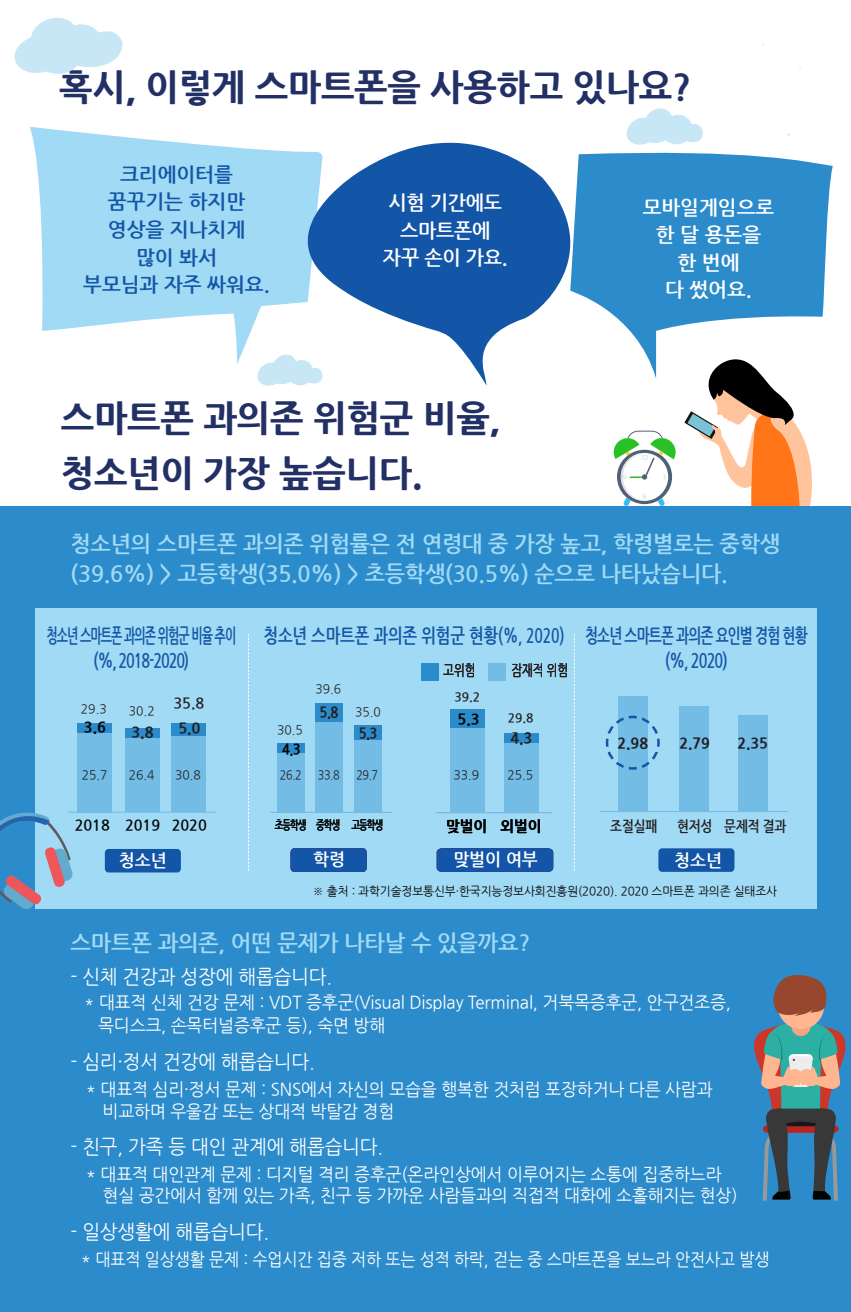
<style>
.page{position:relative;width:851px;height:1312px;background:#fff}
.page>*{position:absolute;margin:0;border:0;box-sizing:border-box;transform-origin:0 0}
.t1{font:800 36.75px/55px "Nanum Gothic";letter-spacing:-.01em;color:#223065}
.t2{font:700 22.5px/30px "Nanum Gothic";letter-spacing:-.01em;color:#a0daf4;scale:.96 1}
.t3{font:700 22.5px "Nanum Gothic";letter-spacing:-.01em;color:#a0daf4}
.t4{font:700 20px "Nanum Gothic";letter-spacing:-.005em;color:#fff}
.t5{font:700 20px "Nanum Gothic";letter-spacing:-.01em;color:#1355a6}
.t6{font:700 20px "Nanum Gothic";letter-spacing:-.01em;color:#1355a6;scale:.78 1}
.t7{font:700 20px "Nanum Gothic";letter-spacing:-.06em;color:#1355a6;scale:.69 1}
.t8{font:700 20px "Nanum Gothic";letter-spacing:-.075em;color:#1355a6;scale:.6 1}
.t9{font:700 20px "Nanum Gothic";letter-spacing:-.075em;color:#1355a6;scale:.72 1}
.t10{font:700 20px "Nanum Gothic";letter-spacing:-.01em;color:#1355a6;scale:.72 1}
.t11{font:19.5px "Nanum Gothic";letter-spacing:-.01em;color:#fff}
.t12{font:17.5px "Nanum Gothic";letter-spacing:-.01em;color:#fff}
.t13{font:700 17.5px "Nanum Gothic";color:#fff}
.t14{font:700 15px "Nanum Gothic";color:#030303}
.t15{font:700 15px "Nanum Gothic";letter-spacing:-.01em;color:#231f20;scale:.84 1}
.t16{font:800 15px "Nanum Gothic";color:#231f20;scale:.96 1}
.t17{font:800 15px "Nanum Gothic";color:#231f20}
.t18{font:800 15px "Nanum Gothic";color:#030303}
.t19{font:15px "Nanum Gothic";letter-spacing:-.01em;color:#231f20;scale:.77 1}
.t20{font:800 15px "Nanum Gothic";color:#231f20;scale:.87 1}
.t21{font:700 15px "Nanum Gothic";letter-spacing:-.01em;color:#231f20}
.t22{font:800 15px "Nanum Gothic";color:#030303;scale:.87 1}
.t23{font:12.5px "Nanum Gothic";color:#231f20}
.t24{font:12.5px "Nanum Gothic";color:#231f20;scale:.87 1}
.t25{font:700 12.5px "Nanum Gothic";letter-spacing:-.1em;color:#030303;scale:.73 1}
.t26{font:700 12.5px "Nanum Gothic";color:#231f20}
.t27{font:12px "Nanum Gothic";letter-spacing:-.01em;color:#030303}
</style>
<div class="page">
<svg style="left:684px;top:378px;width:128px;height:128px"></svg>
<div style="left:0;top:506px;width:850px;height:805px;background:#2c8bcb"></div>
<svg style="left:30px;top:127px;width:237px;height:237px;fill:#a0daf4"></svg>
<svg style="left:14px;top:17px;width:109px;height:57px"></svg>
<svg style="left:626px;top:108px;width:76px;height:37px"></svg>
<svg style="left:256px;top:354px;width:11px;height:31px"></svg>
<svg style="left:267px;top:142px;width:303px;height:243px;fill:#1355a6"></svg>
<svg style="left:570px;top:152px;width:262px;height:226px;fill:#2c8bcb"></svg>
<svg style="left:613px;top:430px;width:63px;height:76px"></svg>
<svg style="left:747px;top:971px;width:103px;height:229px;background:#577e94"></svg>
<div style="left:35px;top:608px;width:782px;height:300px;background:#a0daf4"></div>
<hr style="left:599px;top:811px;width:189px;height:1px;background:#72bce6">
<div style="left:658px;top:848px;width:76px;height:23px;background:#1355a6;border-radius:4px"></div>
<div style="left:679px;top:706px;width:29px;height:105px;background:#72bce6"></div>
<div style="left:738px;top:715px;width:29px;height:96px;background:#72bce6"></div>
<div style="left:618px;top:696px;width:29px;height:115px;background:#72bce6"></div>
<svg style="left:573px;top:635px;width:1px;height:235px"></svg>
<svg style="left:248px;top:634px;width:1px;height:236px"></svg>
<svg style="left:605px;top:714px;width:55px;height:56px"></svg>
<svg style="left:0;top:809px;width:73px;height:101px"></svg>
<div style="left:277px;top:750px;width:27px;height:62px;background:#72bce6"></div>
<div style="left:450px;top:728px;width:35px;height:84px;background:#72bce6"></div>
<div style="left:315px;top:722px;width:28px;height:90px;background:#72bce6"></div>
<div style="left:353px;top:740px;width:28px;height:72px;background:#72bce6"></div>
<div style="left:504px;top:737px;width:34px;height:75px;background:#72bce6"></div>
<div style="left:277px;top:743px;width:27px;height:9px;background:#2c8bcb"></div>
<div style="left:450px;top:709px;width:35px;height:19px;background:#2c8bcb"></div>
<div style="left:315px;top:703px;width:28px;height:18px;background:#2c8bcb"></div>
<div style="left:353px;top:725px;width:28px;height:15px;background:#2c8bcb"></div>
<div style="left:504px;top:733px;width:34px;height:9px;background:#2c8bcb"></div>
<hr style="left:270px;top:811px;width:121px;height:1px;background:#72bce6">
<hr style="left:436px;top:812px;width:115px;height:1px;background:#72bce6">
<div style="left:290px;top:848px;width:76px;height:23px;background:#1355a6;border-radius:4px"></div>
<div style="left:436px;top:848px;width:117px;height:23px;background:#1355a6"></div>
<div style="left:421px;top:663px;width:17px;height:17px;background:#2c8bcb"></div>
<div style="left:488px;top:663px;width:17px;height:17px;background:#72bce6"></div>
<div style="left:77px;top:732px;width:34px;height:80px;background:#72bce6"></div>
<div style="left:125px;top:737px;width:35px;height:75px;background:#72bce6"></div>
<div style="left:171px;top:734px;width:35px;height:78px;background:#72bce6"></div>
<div style="left:77px;top:723px;width:34px;height:10px;background:#2c8bcb"></div>
<div style="left:125px;top:727px;width:35px;height:10px;background:#2c8bcb"></div>
<div style="left:171px;top:722px;width:35px;height:13px;background:#2c8bcb"></div>
<hr style="left:68px;top:811px;width:147px;height:1px;background:#72bce6">
<div style="left:105px;top:848px;width:76px;height:24px;background:#1355a6;border-radius:4px"></div>
<p class="t1" style="left:59px;top:59px;width:634px">혹시, 이렇게 스마트폰을 사용하고 있나요?</p>
<p class="t5" style="left:120px;top:165px;width:114px">크리에이터를</p>
<p class="t5" style="left:108px;top:192px;width:139px">꿈꾸기는 하지만</p>
<p class="t5" style="left:108px;top:220px;width:139px">영상을 지나치게</p>
<p class="t5" style="left:136px;top:247px;width:82px">많이 봐서</p>
<p class="t5" style="left:83px;top:275px;width:188px">부모님과 자주 싸워요.</p>
<p class="t4" style="left:388px;top:193px;width:115px">시험 기간에도</p>
<p class="t4" style="left:400px;top:221px;width:92px">스마트폰에</p>
<p class="t4" style="left:383px;top:248px;width:126px">자꾸 손이 가요.</p>
<p class="t1" style="left:61px;top:391px;width:441px">스마트폰 과의존 위험군 비율, 청소년이 가장 높습니다.</p>
<p class="t4" style="left:642px;top:197px;width:133px">모바일게임으로</p>
<p class="t4" style="left:655px;top:225px;width:107px">한 달 용돈을</p>
<p class="t4" style="left:677px;top:252px;width:63px">한 번에</p>
<p class="t4" style="left:665px;top:280px;width:88px">다 썼어요.</p>
<p class="t2" style="left:71px;top:529px;width:740px">청소년의 스마트폰 과의존 위험률은 전 연령대 중 가장 높고, 학령별로는 중학생 (39.6%) &gt; 고등학생(35.0%) &gt; 초등학생(30.5%) 순으로 나타났습니다.</p>
<p class="t8" style="left:46px;top:625px;width:318px">청소년 스마트폰 과의존 위험군 비율 추이</p>
<p class="t9" style="left:94px;top:650px;width:134px">(%, 2018-2020)</p>
<p class="t6" style="left:263px;top:625px;width:387px">청소년 스마트폰 과의존 위험군 현황(%, 2020)</p>
<p class="t7" style="left:585px;top:625px;width:324px">청소년 스마트폰 과의존 요인별 경험 현황</p>
<p class="t10" style="left:665px;top:650px;width:88px">(%, 2020)</p>
<p class="t19" style="left:443px;top:663px;width:44px">고위험</p>
<p class="t19" style="left:511px;top:663px;width:75px">잠재적 위험</p>
<p class="t23" style="left:81px;top:702px;width:27px">29.3</p>
<p class="t23" style="left:129px;top:704px;width:27px">30.2</p>
<p class="t21" style="left:173px;top:696px;width:32px">35.8</p>
<p class="t18" style="left:84px;top:719px;width:24px">3.6</p>
<p class="t17" style="left:131px;top:724px;width:24px">3.8</p>
<p class="t17" style="left:178px;top:720px;width:24px">5.0</p>
<p class="t23" style="left:129px;top:769px;width:27px">26.4</p>
<p class="t23" style="left:175px;top:769px;width:27px">30.8</p>
<p class="t23" style="left:82px;top:769px;width:27px">25.7</p>
<p class="t23" style="left:277px;top:723px;width:27px">30.5</p>
<p class="t22" style="left:282px;top:740px;width:23px">4.3</p>
<p class="t23" style="left:315px;top:683px;width:27px">39.6</p>
<p class="t20" style="left:319px;top:703px;width:23px">5.8</p>
<p class="t26" style="left:454px;top:690px;width:27px">39.2</p>
<p class="t23" style="left:355px;top:706px;width:27px">35.0</p>
<p class="t18" style="left:457px;top:709px;width:24px">4 7</p>
<p class="t26" style="left:507px;top:711px;width:27px">29.8</p>
<p class="t18" style="left:457px;top:711px;width:24px">5.3</p>
<p class="t20" style="left:359px;top:724px;width:23px">5.3</p>
<p class="t17" style="left:510px;top:730px;width:24px">4.3</p>
<p class="t17" style="left:510px;top:730px;width:24px">2 8</p>
<p class="t24" style="left:280px;top:768px;width:27px">26.2</p>
<p class="t23" style="left:453px;top:768px;width:27px">33.9</p>
<p class="t24" style="left:318px;top:768px;width:27px">33.8</p>
<p class="t24" style="left:356px;top:768px;width:27px">29.7</p>
<p class="t23" style="left:507px;top:768px;width:27px">25.5</p>
<p class="t16" style="left:617px;top:734px;width:33px">2.98</p>
<p class="t16" style="left:679px;top:734px;width:33px">2.79</p>
<p class="t16" style="left:737px;top:734px;width:33px">2.35</p>
<p class="t14" style="left:75px;top:817px;width:37px">2018</p>
<p class="t14" style="left:125px;top:817px;width:37px">2019</p>
<p class="t14" style="left:172px;top:817px;width:37px">2020</p>
<p class="t25" style="left:275px;top:818px;width:45px">초등학생</p>
<p class="t25" style="left:316px;top:818px;width:34px">중학생</p>
<p class="t25" style="left:351px;top:818px;width:45px">고등학생</p>
<p class="t14" style="left:446px;top:818px;width:43px">맞벌이</p>
<p class="t14" style="left:500px;top:818px;width:43px">외벌이</p>
<p class="t15" style="left:610px;top:819px;width:57px">조절실패</p>
<p class="t15" style="left:677px;top:819px;width:43px">현저성</p>
<p class="t15" style="left:724px;top:819px;width:75px">문제적 결과</p>
<p class="t13" style="left:119px;top:852px;width:49px">청소년</p>
<p class="t13" style="left:313px;top:851px;width:33px">학령</p>
<p class="t13" style="left:453px;top:851px;width:86px">맞벌이 여부</p>
<p class="t13" style="left:674px;top:851px;width:49px">청소년</p>
<p class="t27" style="left:313px;top:884px;width:465px">※ 출처 : 과학기술정보통신부・한국지능정보사회진흥원(2020). 2020 스마트폰 과의존 실태조사</p>
<p class="t3" style="left:71px;top:931px;width:461px">스마트폰 과의존, 어떤 문제가 나타날 수 있을까요?</p>
<p class="t11" style="left:71px;top:966px;width:263px">- 신체 건강과 성장에 해롭습니다.</p>
<p class="t12" style="left:84px;top:994px;width:648px">* 대표적 신체 건강 문제 : VDT 증후군(Visual Display Terminal, 거북목증후군, 안구건조증,</p>
<p class="t12" style="left:98px;top:1016px;width:289px">목디스크, 손목터널증후군 등), 숙면 방해</p>
<p class="t11" style="left:71px;top:1051px;width:246px">- 심리・정서 건강에 해롭습니다.</p>
<p class="t12" style="left:86px;top:1080px;width:628px">* 대표적 심리・정서 문제 : SNS에서 자신의 모습을 행복한 것처럼 포장하거나 다른 사람과</p>
<p class="t12" style="left:103px;top:1102px;width:293px">비교하며 우울감 또는 상대적 박탈감 경험</p>
<p class="t11" style="left:71px;top:1136px;width:314px">- 친구, 가족 등 대인 관계에 해롭습니다.</p>
<p class="t12" style="left:86px;top:1165px;width:637px">* 대표적 대인관계 문제 : 디지털 격리 증후군(온라인상에서 이루어지는 소통에 집중하느라</p>
<p class="t12" style="left:103px;top:1186px;width:636px">현실 공간에서 함께 있는 가족, 친구 등 가까운 사람들과의 직접적 대화에 소홀해지는 현상)</p>
<p class="t11" style="left:71px;top:1221px;width:200px">- 일상생활에 해롭습니다.</p>
<p class="t12" style="left:81px;top:1250px;width:690px">* 대표적 일상생활 문제 : 수업시간 집중 저하 또는 성적 하락, 걷는 중 스마트폰을 보느라 안전사고 발생</p>
</div>
